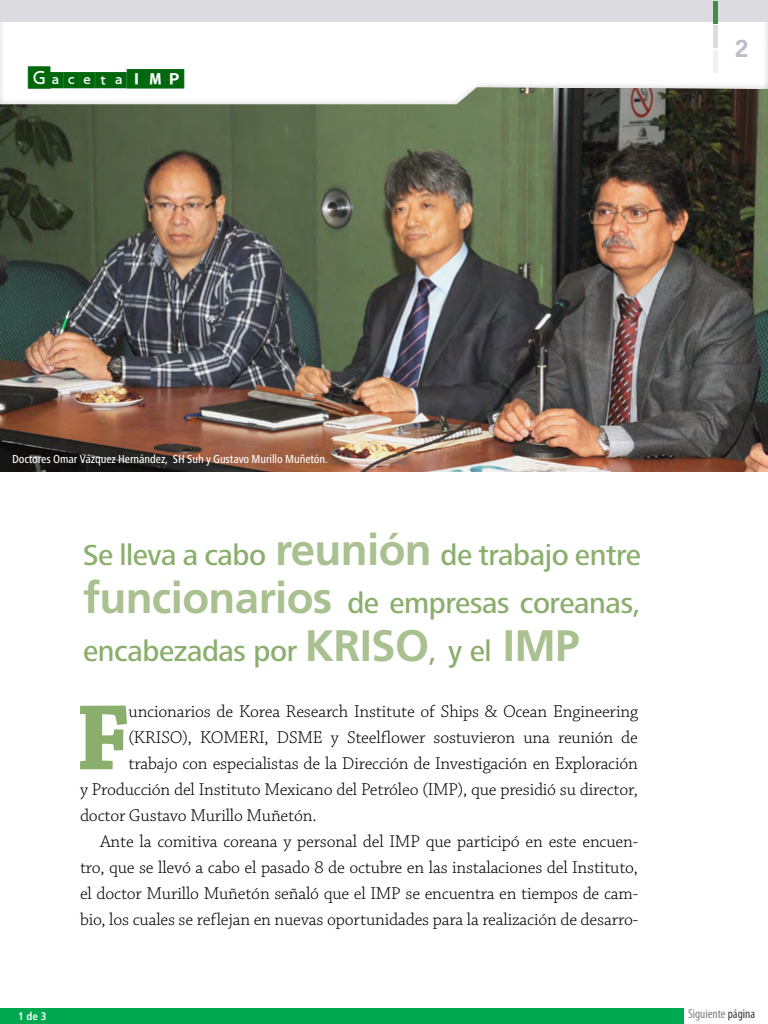
<style>
.page{position:relative;width:768px;height:1024px;background:#fff}
.page>*{position:absolute;margin:0;border:0;box-sizing:border-box;transform-origin:0 0}
.t1{font:700 98px "Chaparral Pro";color:#8aae6b}
.t2{font:500 30px/48px "Frutiger Next LT";letter-spacing:-.015em;color:#8aae6b;text-align:justify}
.t3{font:700 22px "News Gothic Std";color:#bebdc8}
.t4{font:300 18px "Chaparral Pro";letter-spacing:-.01em;color:#000}
.t5{font:18px "Koz Go Pr 6 N";letter-spacing:-.12em;color:#00670d}
.t6{font:condensed 13px "Myriad Pro";color:#808080}
.t7{font:500 condensed 12px "Frutiger Next LT";letter-spacing:-.01em;color:#fff}
.t8{font:700 condensed 11px "Frutiger";color:#fff}
.s1{font-weight:300;font-size:25px}
.s2{font-weight:800;font-size:21.6px}
.s3{font-family:"Frutiger";font-weight:700;font-size:44px;color:#a9c190}
.s4{color:#404040}
</style>
<div class="page">
<img style="left:0;top:106px;width:768px;height:366px">
<div style="left:0;top:14px;width:768px;height:92px;background:#000;opacity:.25"></div>
<div style="left:0;top:0;width:768px;height:22px;background:#dbdbe0"></div>
<div style="left:713px;top:1px;width:5px;height:23px;background:#408d49"></div>
<div style="left:713px;top:25px;width:5px;height:23px;background:#dbdbe0"></div>
<div style="left:713px;top:50px;width:5px;height:23px;background:#f1f0f3"></div>
<div style="left:0;top:1008px;width:684px;height:16px;background:#00a950"></div>
<p class="t5" style="left:27px;top:70px;width:160px"><span class="s1">G</span>ACETA<span class="s2">IMP</span></p>
<p class="t3" style="left:735px;top:34px;width:15px">2</p>
<p class="t7" style="left:12px;top:452px;width:317px">Doctores Omar Vázquez Hernández, SH Suh y Gustavo Murillo Muñetón.</p>
<p class="t8" style="left:18px;top:1010px;width:30px">1 de 3</p>
<h2 class="t2" style="left:83px;top:531px;width:560px">Se lleva a cabo <span class="s3">reunión</span> de trabajo entre <span class="s3">funcionarios</span> de empresas coreanas, encabezadas por <span class="s3">KRISO</span>, y el <span class="s3">IMP</span></h2>
<h1 class="t1" style="left:75px;top:681px;width:56px">F</h1>
<p class="t4" style="left:129px;top:702px;width:511px">uncionarios de Korea Research Institute of Ships &amp; Ocean Engineering</p>
<p class="t4" style="left:129px;top:728px;width:511px">(KRISO), KOMERI, DSME y Steelflower sostuvieron una reunión de</p>
<p class="t4" style="left:129px;top:754px;width:511px">trabajo con especialistas de la Dirección de Investigación en Exploración</p>
<p class="t4" style="left:80px;top:780px;width:559px">y Producción del Instituto Mexicano del Petróleo (IMP), que presidió su director,</p>
<p class="t4" style="left:80px;top:806px;width:238px">doctor Gustavo Murillo Muñetón.</p>
<p class="t4" style="left:100px;top:832px;width:540px">Ante la comitiva coreana y personal del IMP que participó en este encuen-</p>
<p class="t4" style="left:80px;top:858px;width:559px">tro, que se llevó a cabo el pasado 8 de octubre en las instalaciones del Instituto,</p>
<p class="t4" style="left:80px;top:884px;width:560px">el doctor Murillo Muñetón señaló que el IMP se encuentra en tiempos de cam-</p>
<p class="t4" style="left:80px;top:910px;width:560px">bio, los cuales se reflejan en nuevas oportunidades para la realización de desarro-</p>
<p class="t6" style="left:688px;top:1006px;width:69px">Siguiente <span class="s4">página</span></p>
</div>
